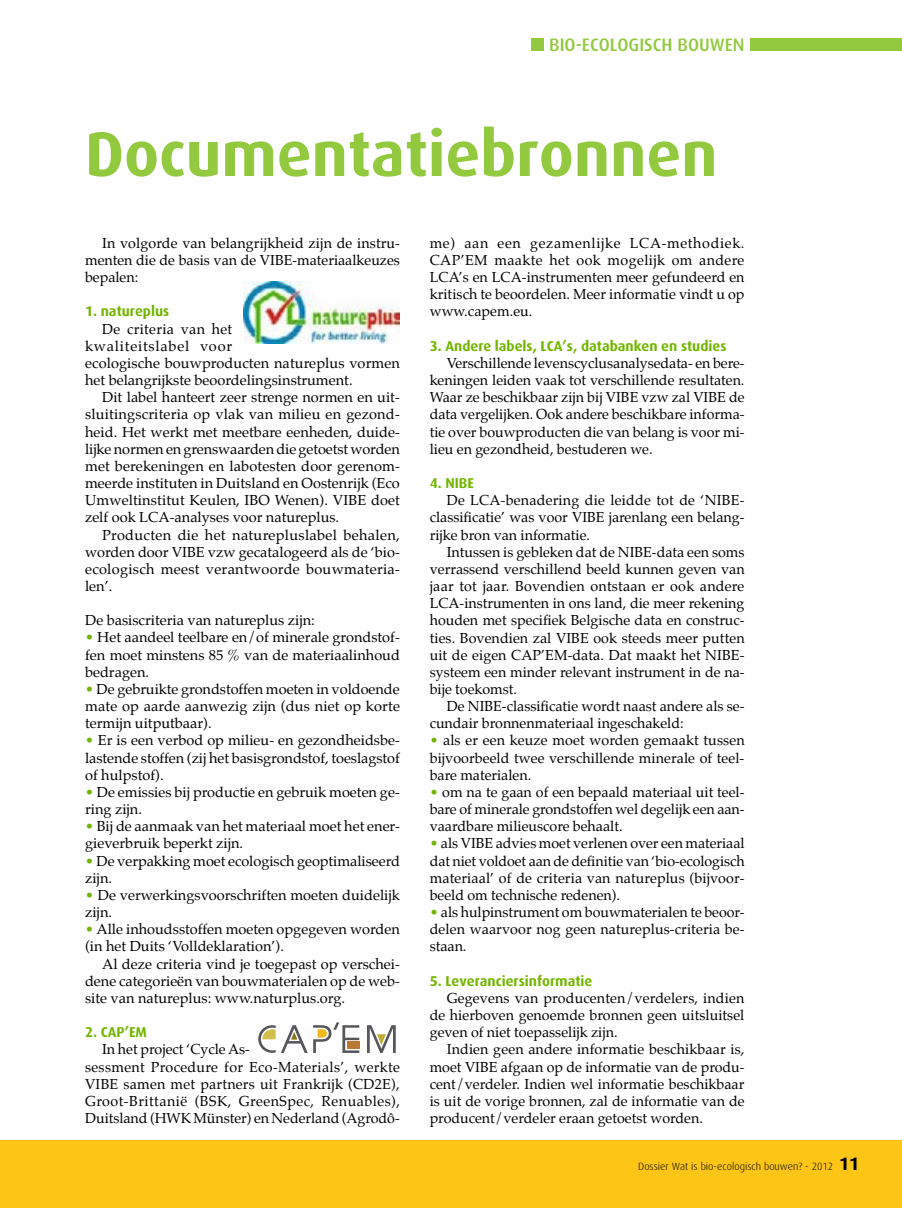
<style>
.page{position:relative;width:902px;height:1208px;background:#fff}
.page>*{position:absolute;margin:0;border:0;box-sizing:border-box;transform-origin:0 0}
.t1{font:700 63px "Dax";color:#92c93e}
.t2{font:500 18px "Dax";color:#92c93e}
.t3{font:14.25px/17.1px "Palatino";color:#000;text-align:justify}
.t4{font:700 14.25px "Dax";color:#73b500}
.t5{font:300 10.5px "Dax";color:#000}
.s1{color:#73b500}
.s2{font-weight:700;font-size:18px}
</style>
<div class="page">
<div style="left:0;top:1140px;width:901px;height:68px;background:#fdc515"></div>
<div style="left:531px;top:38px;width:12px;height:13px;background:#92c93e"></div>
<div style="left:750px;top:38px;width:151px;height:13px;background:#92c93e"></div>
<svg style="left:367px;top:1025px;width:29px;height:28px"></svg>
<svg style="left:258px;top:1022px;width:101px;height:31px"></svg>
<img style="left:243px;top:281px;width:157px;height:62px">
<p class="t2" style="left:549px;top:35px;width:197px">BIO-ECOLOGISCH BOUWEN</p>
<h1 class="t1" style="left:85px;top:119px;width:634px">documentatiebronnen</h1>
<p class="t3" style="left:85px;top:234px;width:316px;text-indent:17px">In volgorde van belangrijkheid zijn de instru&shy;menten die de basis van de VIBE-materiaalkeuzes bepalen:</p>
<p class="t4" style="left:85px;top:303px;width:86px">1. natureplus</p>
<p class="t3" style="left:85px;top:320px;width:316px;text-align:left;text-indent:17px">De criteria van het<br>kwaliteitslabel voor<br>ecologische bouwproducten natureplus vormen het belangrijkste beoordelingsinstrument.</p>
<p class="t3" style="left:85px;top:389px;width:316px;text-indent:17px">Dit label hanteert zeer strenge normen en uit&shy;sluitingscriteria op vlak van milieu en gezond&shy;heid. Het werkt met meetbare eenheden, duide&shy;lijke normen en grenswaarden die getoetst worden met berekeningen en labotesten door gerenom&shy;meerde instituten in Duitsland en Oostenrijk (Eco Umweltinstitut Keulen, IBO Wenen). VIBE doet zelf ook LCA-analyses voor natureplus.</p>
<p class="t3" style="left:85px;top:526px;width:316px;text-indent:17px">Producten die het naturepluslabel behalen, worden door VIBE vzw gecatalogeerd als de ‘bio&shy;ecologisch meest verantwoorde bouwmateria&shy;len’.</p>
<p class="t3" style="left:85px;top:612px;width:231px">De basiscriteria van natureplus zijn:</p>
<p class="t3" style="left:85px;top:629px;width:316px"><span class="s1">•</span> Het aandeel teelbare en/of minerale grondstof&shy;fen moet minstens 85 % van de materiaalinhoud bedragen.</p>
<p class="t3" style="left:85px;top:680px;width:316px"><span class="s1">•</span> De gebruikte grondstoffen moeten in voldoende mate op aarde aanwezig zijn (dus niet op korte termijn uitputbaar).</p>
<p class="t3" style="left:85px;top:732px;width:316px"><span class="s1">•</span> Er is een verbod op milieu- en gezondheidsbe&shy;lastende stoffen (zij het basisgrondstof, toeslagstof of hulpstof).</p>
<p class="t3" style="left:85px;top:783px;width:316px"><span class="s1">•</span> De emissies bij productie en gebruik moeten ge&shy;ring zijn.</p>
<p class="t3" style="left:85px;top:818px;width:316px"><span class="s1">•</span> Bij de aanmaak van het materiaal moet het ener&shy;gieverbruik beperkt zijn.</p>
<p class="t3" style="left:85px;top:852px;width:316px"><span class="s1">•</span> De verpakking moet ecologisch geoptimaliseerd zijn.</p>
<p class="t3" style="left:85px;top:886px;width:316px"><span class="s1">•</span> De verwerkingsvoorschriften moeten duidelijk zijn.</p>
<p class="t3" style="left:85px;top:920px;width:316px"><span class="s1">•</span> Alle inhoudsstoffen moeten opgegeven worden (in het Duits ‘Volldeklaration’).</p>
<p class="t3" style="left:85px;top:955px;width:316px;text-indent:17px">Al deze criteria vind je toegepast op verschei&shy;dene categorieën van bouwmaterialen op de web&shy;site van natureplus: www.naturplus.org.</p>
<p class="t4" style="left:85px;top:1024px;width:63px">2. Cap’em</p>
<p class="t3" style="left:85px;top:1041px;width:316px;text-align:left;text-indent:17px">In het project ‘Cycle As-<br>sessment Procedure for Eco-Materials’, werkte VIBE samen met partners uit Frankrijk (CD2E), Groot-Brittanië (BSK, GreenSpec, Renuables), Duitsland (HWK Münster) en Nederland (Agrodô-</p>
<p class="t3" style="left:429px;top:234px;width:316px">me) aan een gezamenlijke LCA-methodiek.<br>CAP’EM maakte het ook mogelijk om andere LCA’s en LCA-instrumenten meer gefundeerd en kritisch te beoordelen. Meer informatie vindt u op www.capem.eu.</p>
<p class="t4" style="left:429px;top:338px;width:298px">3. andere labels, LCa’s, databanken en studies</p>
<p class="t3" style="left:429px;top:354px;width:316px;text-indent:17px">Verschillende levenscyclusanalysedata- en bere&shy;keningen leiden vaak tot verschillende resultaten.<br>Waar ze beschikbaar zijn bij VIBE vzw zal VIBE de data vergelijken. Ook andere beschikbare informa&shy;tie over bouwproducten die van belang is voor mi&shy;lieu en gezondheid, bestuderen we.</p>
<p class="t4" style="left:429px;top:475px;width:46px">4. NIbe</p>
<p class="t3" style="left:429px;top:492px;width:316px;text-indent:17px">De LCA-benadering die leidde tot de ‘NIBE&shy;classificatie’ was voor VIBE jarenlang een belang&shy;rijke bron van informatie.</p>
<p class="t3" style="left:429px;top:543px;width:316px;text-indent:17px">Intussen is gebleken dat de NIBE-data een soms verrassend verschillend beeld kunnen geven van jaar tot jaar. Bovendien ontstaan er ook andere LCA-instrumenten in ons land, die meer rekening houden met specifiek Belgische data en construc&shy;ties. Bovendien zal VIBE ook steeds meer putten uit de eigen CAP’EM-data. Dat maakt het NIBE&shy;systeem een minder relevant instrument in de na&shy;bije toekomst.</p>
<p class="t3" style="left:429px;top:697px;width:316px;text-indent:17px">De NIBE-classificatie wordt naast andere als se&shy;cundair bronnenmateriaal ingeschakeld:</p>
<p class="t3" style="left:429px;top:732px;width:316px"><span class="s1">•</span> als er een keuze moet worden gemaakt tussen bijvoorbeeld twee verschillende minerale of teel&shy;bare materialen.</p>
<p class="t3" style="left:429px;top:783px;width:316px"><span class="s1">•</span> om na te gaan of een bepaald materiaal uit teel&shy;bare of minerale grondstoffen wel degelijk een aan&shy;vaardbare milieuscore behaalt.</p>
<p class="t3" style="left:429px;top:835px;width:316px"><span class="s1">•</span> als VIBE advies moet verlenen over een materiaal dat niet voldoet aan de definitie van ‘bio-ecologisch materiaal’ of de criteria van natureplus (bijvoor&shy;beeld om technische redenen).</p>
<p class="t3" style="left:429px;top:903px;width:316px"><span class="s1">•</span> als hulpinstrument om bouwmaterialen te beoor&shy;delen waarvoor nog geen natureplus-criteria be&shy;staan.</p>
<p class="t4" style="left:429px;top:972px;width:164px">5. Leveranciersinformatie</p>
<p class="t3" style="left:429px;top:989px;width:316px;text-indent:17px">Gegevens van producenten/verdelers, indien de hierboven genoemde bronnen geen uitsluitsel geven of niet toepasselijk zijn.</p>
<p class="t3" style="left:429px;top:1041px;width:316px;text-indent:17px">Indien geen andere informatie beschikbaar is, moet VIBE afgaan op de informatie van de produ&shy;cent/verdeler. Indien wel informatie beschikbaar is uit de vorige bronnen, zal de informatie van de producent/verdeler eraan getoetst worden.</p>
<p class="t5" style="left:638px;top:1160px;width:223px">Dossier Wat is bio-ecologisch bouwen? - 2012 <span class="s2">11</span></p>
</div>
